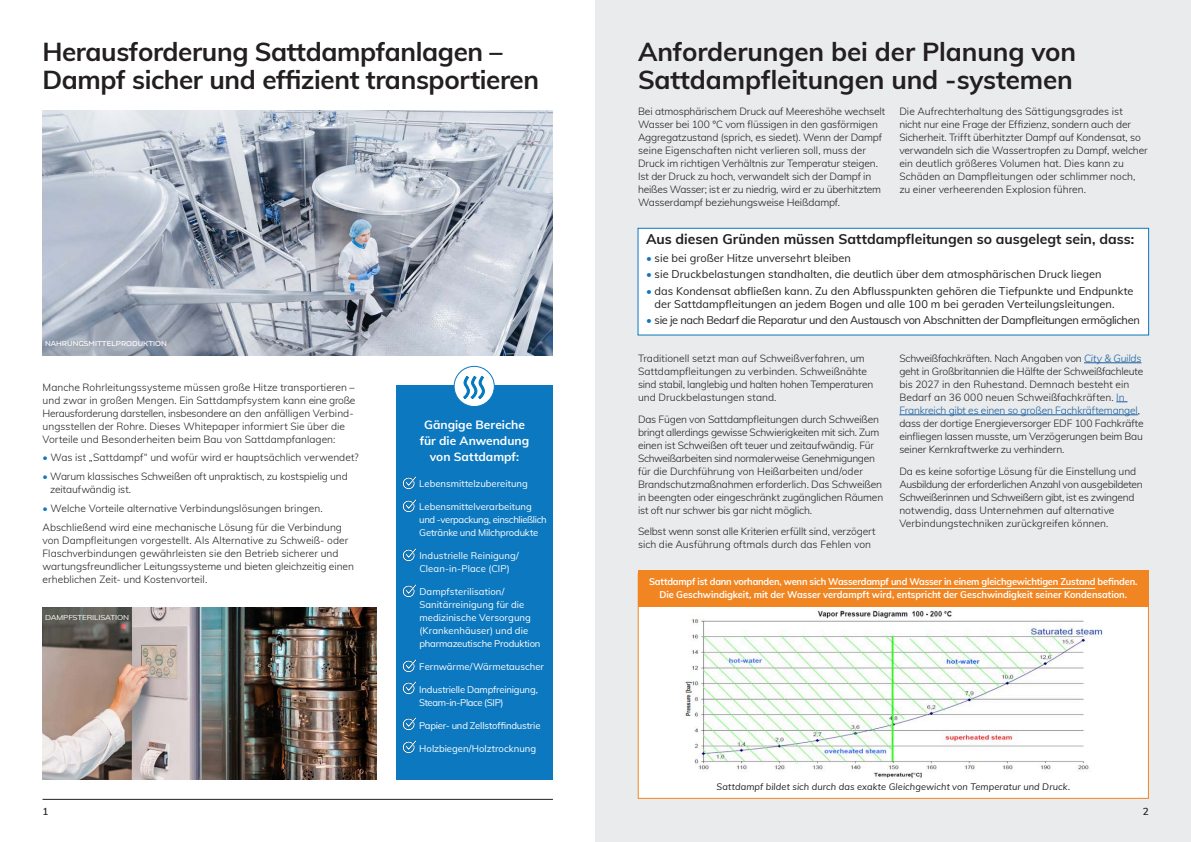
<style>
.page{position:relative;width:1191px;height:842px;background:#fff}
.page>*{position:absolute;margin:0;border:0;box-sizing:border-box;transform-origin:0 0}
.t1{font:700 26px/28px "Muli";letter-spacing:-.015em;color:#231f20}
.t2{font:700 14px "Muli";color:#231f20}
.t3{font:700 12px/16px "Muli";color:#fff;text-align:center}
.t4{font:11px/13px "Muli";color:#231f20}
.t5{font:11px "Muli";letter-spacing:-.03em;color:#231f20}
.t6{font:300 10.2px/13px "Muli";letter-spacing:-.01em;color:#231f20}
.t7{font:600 10px "Muli";color:#231f20}
.t8{font:700 9.8px/13px "Muli";letter-spacing:-.015em;color:#fff;text-align:center;scale:.95 1}
.t9{font:9.5px/13px "Muli";color:#fff}
.t10{font:9.5px/13px "Muli";letter-spacing:-.02em;color:#fff}
.t11{font:italic 9.2px "Muli";letter-spacing:.01em;color:#231f20}
.t12{font:600 7px "Nizzoli";color:#fff}
.t13{font:7px "Muli";letter-spacing:-.015em;color:#fff;scale:1.15 1}
.s1{color:#0c78bf}
.s2{font-weight:300;color:#0c78bf}
.s3{font-style:italic;color:#175d9e}
.s4{color:#175d9e}
</style>
<div class="page">
<div style="left:396px;top:385px;width:157px;height:395px;background:#0c78bf"></div>
<img style="left:402px;top:476px;width:15px;height:14px">
<img style="left:402px;top:499px;width:15px;height:14px">
<img style="left:402px;top:548px;width:15px;height:14px">
<img style="left:402px;top:584px;width:15px;height:14px">
<img style="left:402px;top:659px;width:15px;height:14px">
<img style="left:402px;top:681px;width:15px;height:14px">
<img style="left:402px;top:717px;width:15px;height:14px">
<img style="left:402px;top:740px;width:15px;height:14px">
<div style="left:595px;top:0;width:596px;height:842px;background:#e9ebec"></div>
<div style="left:637px;top:228px;width:512px;height:107px;background:#fff;border:1px solid #0c78bf"></div>
<img style="left:42px;top:607px;width:334px;height:172px">
<img style="left:42px;top:111px;width:511px;height:244px">
<hr style="left:43px;top:799px;width:510px;height:1px;background:#231f20">
<div style="left:454px;top:366px;width:40px;height:41px;background:#fff;border-radius:50%"></div>
<div style="left:453px;top:366px;width:42px;height:41px;border:1px solid #0c78bf;border-radius:50%"></div>
<svg style="left:463px;top:376px;width:21px;height:23px"></svg>
<hr style="left:1084px;top:362px;width:57px;height:1px;background:#175d9e">
<hr style="left:899px;top:414px;width:238px;height:1px;background:#175d9e">
<div style="left:638px;top:574px;width:510px;height:224px;background:#fff"></div>
<img style="left:685px;top:619px;width:418px;height:159px">
<img style="left:804px;top:610px;width:234px;height:10px">
<div style="left:638px;top:570px;width:510px;height:37px;background:#f18521"></div>
<hr style="left:828px;top:588px;width:267px;height:1px;background:#fff">
<p class="t1" style="left:42px;top:37px;width:498px">Herausforderung Sattdampfanlagen –<br>Dampf sicher und effizient transportieren</p>
<p class="t12" style="left:45px;top:339px;width:123px">NAHRUNGSMITTELPRODUKTION</p>
<p class="t6" style="left:43px;top:380px;width:314px">Manche Rohrleitungssysteme müssen große Hitze transportieren – und zwar in großen Mengen. Ein Sattdampfsystem kann eine große Herausforderung darstellen, insbesondere an den anfälligen Verbind&shy;ungsstellen der Rohre. Dieses Whitepaper informiert Sie über die Vorteile und Besonderheiten beim Bau von Sattdampfanlagen:</p>
<p class="t6" style="left:43px;top:451px;width:318px"><span class="s1">•</span> Was ist „Sattdampf“ und wofür wird er hauptsächlich verwendet?</p>
<p class="t6" style="left:50px;top:469px;width:299px;text-indent:-8px"><span class="s1">•</span> Warum klassisches Schweißen oft unpraktisch, zu kostspielig und zeitaufwändig ist.</p>
<p class="t6" style="left:43px;top:501px;width:282px"><span class="s1">•</span> Welche Vorteile alternative Verbindungslösungen bringen.</p>
<p class="t6" style="left:43px;top:520px;width:313px">Abschließend wird eine mechanische Lösung für die Verbindung von Dampfleitungen vorgestellt. Als Alternative zu Schweiß- oder Flaschverbindungen gewährleisten sie den Betrieb sicherer und wartungsfreundlicher Leitungssysteme und bieten gleichzeitig einen erheblichen Zeit- und Kostenvorteil.</p>
<p class="t13" style="left:45px;top:613px;width:75px">DAMPFSTERILISATION</p>
<p class="t7" style="left:42px;top:804px;width:7px">1</p>
<p class="t3" style="left:420px;top:416px;width:111px">Gängige Bereiche für die Anwendung von Sattdampf:</p>
<p class="t9" style="left:419px;top:477px;width:110px">Lebensmittelzubereitung</p>
<p class="t10" style="left:419px;top:500px;width:129px">Lebensmittelverarbeitung und -verpackung, einschließlich<br>Getränke und Milchprodukte</p>
<p class="t9" style="left:419px;top:549px;width:101px">Industrielle Reinigung/<br>Clean-in-Place (CIP)</p>
<p class="t9" style="left:419px;top:585px;width:123px">Dampfsterilisation/<br>Sanitärreinigung für die medizinische Versorgung (Krankenhäuser) und die pharmazeutische Produktion</p>
<p class="t9" style="left:419px;top:660px;width:126px">Fernwärme/Wärmetauscher</p>
<p class="t10" style="left:419px;top:683px;width:120px">Industrielle Dampfreinigung,<br>Steam-in-Place (SIP)</p>
<p class="t10" style="left:419px;top:718px;width:123px">Papier- und Zellstoffindustrie</p>
<p class="t9" style="left:419px;top:741px;width:118px">Holzbiegen/Holztrocknung</p>
<p class="t1" style="left:638px;top:37px;width:439px">Anforderungen bei der Planung von<br>Sattdampfleitungen und -systemen</p>
<p class="t6" style="left:638px;top:105px;width:249px">Bei atmosphärischem Druck auf Meereshöhe wechselt Wasser bei 100 °C vom flüssigen in den gasförmigen Aggregatzustand (sprich, es siedet). Wenn der Dampf seine Eigenschaften nicht verlieren soll, muss der Druck im richtigen Verhältnis zur Temperatur steigen.<br>Ist der Druck zu hoch, verwandelt sich der Dampf in heißes Wasser; ist er zu niedrig, wird er zu überhitztem Wasserdampf beziehungsweise Heißdampf.</p>
<p class="t6" style="left:899px;top:105px;width:250px">Die Aufrechterhaltung des Sättigungsgrades ist<br>nicht nur eine Frage der Effizienz, sondern auch der Sicherheit. Trifft überhitzter Dampf auf Kondensat, so verwandeln sich die Wassertropfen zu Dampf, welcher ein deutlich größeres Volumen hat. Dies kann zu Schäden an Dampfleitungen oder schlimmer noch, zu einer verheerenden Explosion führen.</p>
<p class="t2" style="left:646px;top:229px;width:490px">Aus diesen Gründen müssen Sattdampfleitungen so ausgelegt sein, dass:</p>
<p class="t4" style="left:646px;top:251px;width:206px"><span class="s2">•</span> sie bei großer Hitze unversehrt bleiben</p>
<p class="t4" style="left:646px;top:267px;width:457px"><span class="s2">•</span> sie Druckbelastungen standhalten, die deutlich über dem atmosphärischen Druck liegen</p>
<p class="t4" style="left:654px;top:284px;width:480px;text-indent:-9px"><span class="s2">•</span> das Kondensat abfließen kann. Zu den Abflusspunkten gehören die Tiefpunkte und Endpunkte der Sattdampfleitungen an jedem Bogen und alle 100 m bei geraden Verteilungsleitungen.</p>
<p class="t5" style="left:646px;top:312px;width:495px"><span class="s2">•</span> sie je nach Bedarf die Reparatur und den Austausch von Abschnitten der Dampfleitungen ermöglichen</p>
<p class="t6" style="left:638px;top:351px;width:237px">Traditionell setzt man auf Schweißverfahren, um Sattdampfleitungen zu verbinden. Schweißnähte sind stabil, langlebig und halten hohen Temperaturen und Druckbelastungen stand.</p>
<p class="t6" style="left:638px;top:412px;width:247px">Das Fügen von Sattdampfleitungen durch Schweißen bringt allerdings gewisse Schwierigkeiten mit sich. Zum einen ist Schweißen oft teuer und zeitaufwändig. Für Schweißarbeiten sind normalerweise Genehmigungen für die Durchführung von Heißarbeiten und/oder Brandschutzmaßnahmen erforderlich. Das Schweißen in beengten oder eingeschränkt zugänglichen Räumen ist oft nur schwer bis gar nicht möglich.</p>
<p class="t6" style="left:638px;top:524px;width:239px">Selbst wenn sonst alle Kriterien erfüllt sind, verzögert sich die Ausführung oftmals durch das Fehlen von</p>
<p class="t6" style="left:899px;top:351px;width:246px">Schweißfachkräften. Nach Angaben von <span class="s3">City &amp; Guilds </span>geht in Großbritannien die Hälfte der Schweißfachleute bis 2027 in den Ruhestand. Demnach besteht ein Bedarf an 36 000 neuen Schweißfachkräften. <span class="s4">In Frankreich gibt es einen so großen Fachkräftemangel</span>, dass der dortige Energieversorger EDF 100 Fachkräfte einfliegen lassen musste, um Verzögerungen beim Bau seiner Kernkraftwerke zu verhindern.</p>
<p class="t6" style="left:899px;top:464px;width:245px">Da es keine sofortige Lösung für die Einstellung und Ausbildung der erforderlichen Anzahl von ausgebildeten Schweißerinnen und Schweißern gibt, ist es zwingend notwendig, dass Unternehmen auf alternative Verbindungstechniken zurückgreifen können.</p>
<p class="t8" style="left:649px;top:575px;width:516px">Sattdampf ist dann vorhanden, wenn sich Wasserdampf und Wasser in einem gleichgewichtigen Zustand befinden.<br>Die Geschwindigkeit, mit der Wasser verdampft wird, entspricht der Geschwindigkeit seiner Kondensation.</p>
<p class="t11" style="left:716px;top:780px;width:355px">Sattdampf bildet sich durch das exakte Gleichgewicht von Temperatur und Druck.</p>
<p class="t7" style="left:1142px;top:804px;width:7px">2</p>
</div>
